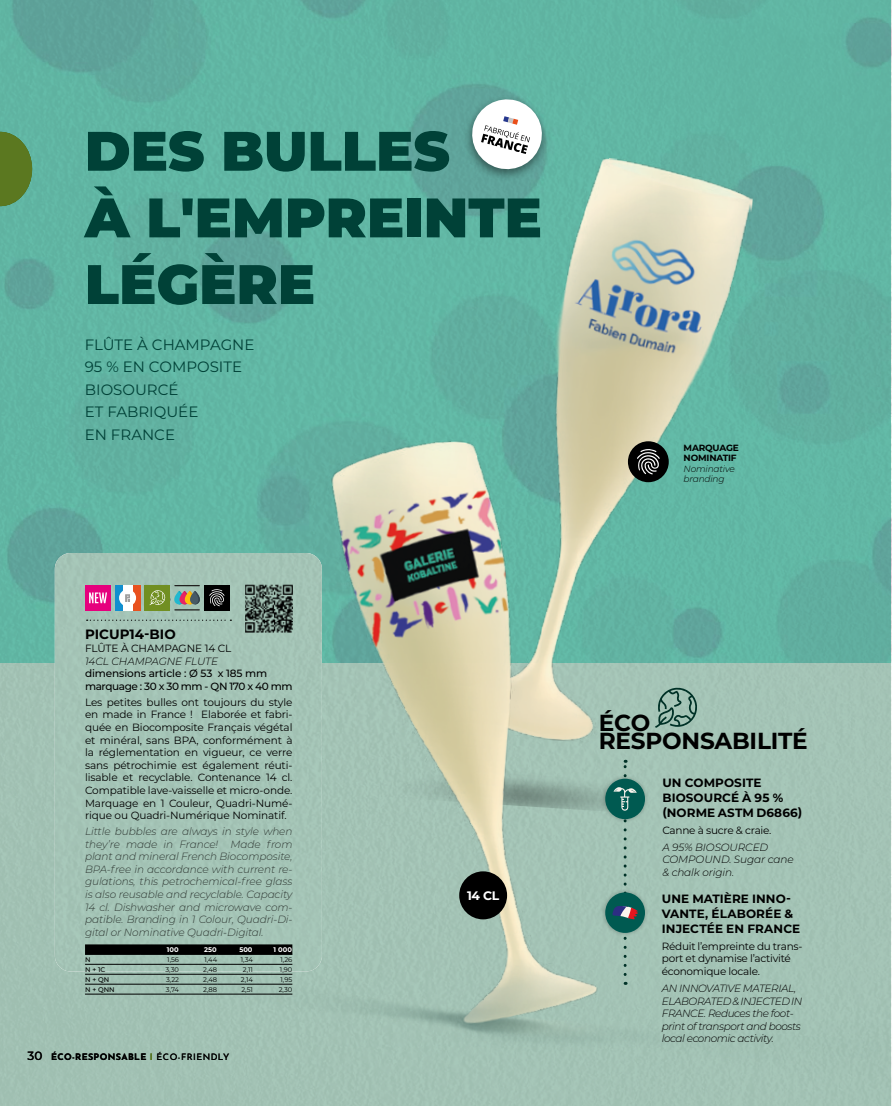
<style>
.page{position:relative;width:893px;height:1106px;background:#fff}
.page>*{position:absolute;margin:0;border:0;box-sizing:border-box;transform-origin:0 0}
.t1{font:900 55.5px/66.6px "Montserrat";color:#004137}
.t2{font:700 23.25px/18px "Montserrat";letter-spacing:-.01em;color:#000}
.t3{font:15px/22.5px "Montserrat";color:#004137}
.t4{font:700 13.5px "Montserrat";color:#000}
.t5{font:700 12.3px "Montserrat";color:#fff}
.t6{font:700 12px/15px "Montserrat";letter-spacing:.01em;color:#000}
.t7{font:10.5px/12.6px "Montserrat";letter-spacing:-.025em;color:#000;text-align:justify}
.t8{font:italic 300 10.5px/12.6px "Montserrat";letter-spacing:-.01em;color:#4a4a49;text-align:justify}
.t9{font:italic 300 10.5px/12.6px "Montserrat";letter-spacing:-.04em;color:#000}
.t10{font:italic 300 10.5px/12.6px "Montserrat";letter-spacing:-.01em;color:#000}
.t11{font:500 10.5px/12.6px "Montserrat";letter-spacing:-.015em;color:#000}
.t12{font:700 9px "Josefin Sans";letter-spacing:.04em;color:#000}
.t13{font:italic 300 9px/10.5px "Montserrat";letter-spacing:-.02em;color:#000}
.t14{font:700 9px/10.5px "Montserrat";letter-spacing:-.02em;color:#000}
.t15{font:6.75px "Montserrat";color:#000}
.t16{font:500 6.75px "Montserrat";color:#000}
.t17{font:700 6.75px "Montserrat";color:#fff}
.s1{font-family:"Montserrat";font-weight:500;font-size:12px}
.s2{color:#5b7820}
.s3{font-weight:400}
</style>
<div class="page">
<img style="left:0;top:0;width:891px;height:362px">
<img style="left:396px;top:147px;width:359px;height:215px">
<div style="left:462px;top:94px;width:88px;height:88px;background:#000;opacity:.46"></div>
<svg style="left:468px;top:96px;width:78px;height:77px"></svg>
<img style="left:0;top:362px;width:892px;height:744px">
<div style="left:628px;top:441px;width:41px;height:41px;background:#000;border-radius:50%"></div>
<svg style="left:637px;top:449px;width:23px;height:25px"></svg>
<svg style="left:0;top:132px;width:32px;height:74px;background:#5b843a"></svg>
<div style="left:55px;top:553px;width:267px;height:418px;background:#a4c4b6;border-radius:16px"></div>
<svg style="left:85px;top:944px;width:207px;height:10px;background:#060807"></svg>
<hr style="left:85px;top:964px;width:56px;height:1px;background:#000">
<hr style="left:85px;top:974px;width:56px;height:1px;background:#000">
<hr style="left:85px;top:983px;width:56px;height:1px;background:#000">
<hr style="left:85px;top:993px;width:56px;height:1px;background:#000">
<hr style="left:85px;top:954px;width:56px;height:1px;background:#000">
<hr style="left:141px;top:954px;width:38px;height:1px;background:#000">
<hr style="left:179px;top:954px;width:38px;height:1px;background:#000">
<hr style="left:217px;top:954px;width:36px;height:1px;background:#000">
<hr style="left:253px;top:954px;width:39px;height:1px;background:#000">
<hr style="left:141px;top:964px;width:38px;height:1px;background:#000">
<hr style="left:179px;top:964px;width:38px;height:1px;background:#000">
<hr style="left:217px;top:964px;width:36px;height:1px;background:#000">
<hr style="left:253px;top:964px;width:39px;height:1px;background:#000">
<hr style="left:141px;top:974px;width:38px;height:1px;background:#000">
<hr style="left:179px;top:974px;width:38px;height:1px;background:#000">
<hr style="left:217px;top:974px;width:36px;height:1px;background:#000">
<hr style="left:253px;top:974px;width:39px;height:1px;background:#000">
<hr style="left:141px;top:983px;width:38px;height:1px;background:#000">
<hr style="left:179px;top:983px;width:38px;height:1px;background:#000">
<hr style="left:217px;top:983px;width:36px;height:1px;background:#000">
<hr style="left:253px;top:983px;width:39px;height:1px;background:#000">
<hr style="left:141px;top:993px;width:38px;height:1px;background:#000">
<hr style="left:179px;top:993px;width:38px;height:1px;background:#000">
<hr style="left:217px;top:993px;width:36px;height:1px;background:#000">
<hr style="left:253px;top:993px;width:39px;height:1px;background:#000">
<img style="left:245px;top:585px;width:48px;height:47px">
<svg style="left:87px;top:619px;width:144px;height:2px"></svg>
<div style="left:85px;top:585px;width:26px;height:25px;background:#e6007d"></div>
<svg style="left:89px;top:592px;width:18px;height:11px"></svg>
<div style="left:115px;top:585px;width:8px;height:25px;background:#118fcf"></div>
<div style="left:132px;top:585px;width:8px;height:25px;background:#e9511e"></div>
<div style="left:123px;top:585px;width:9px;height:25px;background:#fff"></div>
<div style="left:119px;top:589px;width:17px;height:17px;background:#fff;border-radius:50%"></div>
<svg style="left:125px;top:594px;width:5px;height:8px"></svg>
<svg style="left:145px;top:585px;width:55px;height:25px"></svg>
<div style="left:204px;top:585px;width:26px;height:25px;background:#000"></div>
<svg style="left:209px;top:589px;width:16px;height:17px"></svg>
<svg style="left:655px;top:686px;width:43px;height:42px;background:#7b9f92"></svg>
<div style="left:600px;top:774px;width:50px;height:49px;background:#000;opacity:.25"></div>
<div style="left:605px;top:778px;width:40px;height:41px;background:#005a51;border-radius:50%"></div>
<div style="left:600px;top:887px;width:50px;height:50px;background:#000;opacity:.25"></div>
<div style="left:605px;top:892px;width:40px;height:41px;background:#005a51;border-radius:50%"></div>
<svg style="left:612px;top:759px;width:26px;height:215px"></svg>
<div style="left:459px;top:871px;width:48px;height:48px;background:#000;border-radius:50%"></div>
<h1 class="t1" style="left:85px;top:118px;width:459px">DES BULLES<br>À L'EMPREINTE<br>LÉGÈRE</h1>
<h3 class="t3" style="left:85px;top:333px;width:171px">FLÛTE À CHAMPAGNE<br>95 % EN COMPOSITE<br>BIOSOURCÉ<br>ET FABRIQUÉE<br>EN FRANCE</h3>
<p class="t4" style="left:85px;top:625px;width:92px">PICUP14-BIO</p>
<p class="t7" style="left:85px;top:641px;width:148px">FLÛTE À CHAMPAGNE 14 CL</p>
<p class="t10" style="left:85px;top:654px;width:135px">14CL CHAMPAGNE FLUTE</p>
<p class="t11" style="left:85px;top:667px;width:209px">dimensions article : Ø 53 x 185 mm marquage : 30 x 30 mm - QN 170 x 40 mm</p>
<p class="t7" style="left:85px;top:695px;width:209px">Les petites bulles ont toujours du style en made in France ! Elaborée et fabri&shy;quée en Biocomposite Français végétal et minéral, sans BPA, conformément à la réglementation en vigueur, ce verre sans pétrochimie est également réuti&shy;lisable et recyclable. Contenance 14 cl.<br>Compatible lave-vaisselle et micro-onde.<br>Marquage en 1 Couleur, Quadri-Numé&shy;rique ou Quadri-Numérique Nominatif.</p>
<p class="t8" style="left:85px;top:824px;width:209px">Little bubbles are always in style when they’re made in France! Made from plant and mineral French Biocomposite, BPA-free in accordance with current re&shy;gulations, this petrochemical-free glass is also reusable and recyclable. Capacity 14 cl. Dishwasher and microwave com&shy;patible. Branding in 1 Colour, Quadri-Di&shy;gital or Nominative Quadri-Digital.</p>
<p class="t17" style="left:167px;top:944px;width:13px">100</p>
<p class="t17" style="left:204px;top:944px;width:14px">250</p>
<p class="t17" style="left:239px;top:944px;width:15px">500</p>
<p class="t17" style="left:274px;top:944px;width:20px">1 000</p>
<p class="t16" style="left:85px;top:954px;width:7px">N</p>
<p class="t15" style="left:167px;top:954px;width:13px">1,56</p>
<p class="t15" style="left:205px;top:954px;width:14px">1,44</p>
<p class="t15" style="left:241px;top:954px;width:14px">1,34</p>
<p class="t15" style="left:280px;top:954px;width:13px">1,26</p>
<p class="t16" style="left:85px;top:964px;width:22px">N + 1C</p>
<p class="t15" style="left:165px;top:964px;width:15px">3,30</p>
<p class="t15" style="left:203px;top:964px;width:16px">2,48</p>
<p class="t15" style="left:243px;top:964px;width:12px">2,11</p>
<p class="t15" style="left:280px;top:964px;width:14px">1,90</p>
<p class="t16" style="left:85px;top:974px;width:26px">N + QN</p>
<p class="t15" style="left:166px;top:974px;width:14px">3,22</p>
<p class="t15" style="left:203px;top:974px;width:16px">2,48</p>
<p class="t15" style="left:241px;top:974px;width:14px">2,14</p>
<p class="t15" style="left:281px;top:974px;width:13px">1,95</p>
<p class="t16" style="left:85px;top:984px;width:31px">N + QNN</p>
<p class="t15" style="left:166px;top:984px;width:15px">3,74</p>
<p class="t15" style="left:203px;top:984px;width:16px">2,88</p>
<p class="t15" style="left:241px;top:984px;width:13px">2,51</p>
<p class="t15" style="left:279px;top:984px;width:15px">2,30</p>
<p class="t12" style="left:28px;top:1048px;width:203px"><span class="s1">30</span> ÉCO-RESPONSABLE <span class="s2">I</span> <span class="s3">ÉCO-FRIENDLY</span></p>
<p class="t5" style="left:467px;top:886px;width:34px">14 CL</p>
<p class="t14" style="left:684px;top:442px;width:57px">MARQUAGE<br>NOMINATIF</p>
<p class="t13" style="left:684px;top:463px;width:53px">Nominative branding</p>
<h2 class="t2" style="left:599px;top:713px;width:211px">ÉCO<br>RESPONSABILITÉ</h2>
<p class="t6" style="left:662px;top:774px;width:142px">UN COMPOSITE<br>BIOSOURCÉ À 95 % (NORME ASTM D6866)</p>
<p class="t7" style="left:662px;top:823px;width:111px">Canne à sucre &amp; craie.</p>
<p class="t10" style="left:662px;top:840px;width:133px">A 95% BIOSOURCED<br>COMPOUND. Sugar cane &amp; chalk origin.</p>
<p class="t6" style="left:662px;top:890px;width:140px">UNE MATIÈRE INNO-<br>VANTE, ÉLABORÉE &amp;<br>INJECTÉE EN FRANCE</p>
<p class="t7" style="left:662px;top:939px;width:142px;text-align:left">Réduit l’empreinte du trans&shy;port et dynamise l’activité économique locale.</p>
<p class="t9" style="left:662px;top:981px;width:142px">AN INNOVATIVE MATERIAL,<br>ELABORATED &amp; INJECTED IN<br>FRANCE. Reduces the foot&shy;print of transport and boosts local economic activity.</p>
</div>
